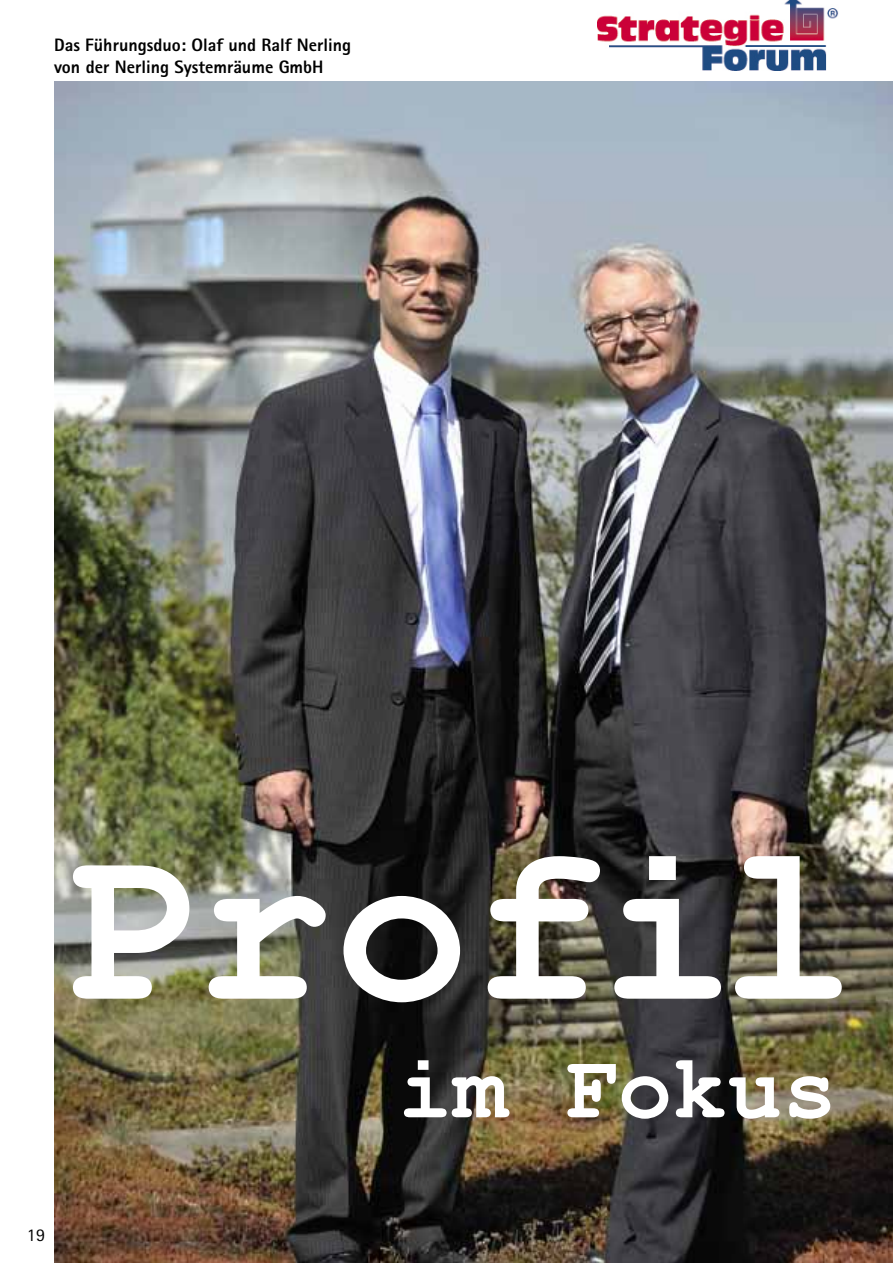
<style>
.page{position:relative;width:893px;height:1263px;background:#fff}
.page>*{position:absolute;margin:0;border:0;box-sizing:border-box;transform-origin:0 0}
.t1{font:700 225px "Courier New";letter-spacing:.01em;color:#fff}
.t2{font:700 90px "Courier New";letter-spacing:.01em;color:#fff}
.t3{font:800 18px/21.6px "Agfa Rotis Sans Serif";color:#000}
.t4{font:18px "Agfa Rotis Sans Serif";color:#000}
</style>
<div class="page">
<img style="left:54px;top:82px;width:839px;height:1181px">
<img style="left:598px;top:0;width:241px;height:71px">
<p class="t3" style="left:54px;top:34px;width:298px">Das Führungsduo: Olaf und Ralf Nerling von der Nerling Systemräume GmbH</p>
<h1 class="t1" style="left:60px;top:789px;width:798px">Profil</h1>
<h2 class="t2" style="left:398px;top:1033px;width:440px">im Fokus</h2>
<p class="t4" style="left:27px;top:1224px;width:20px">19</p>
</div>
